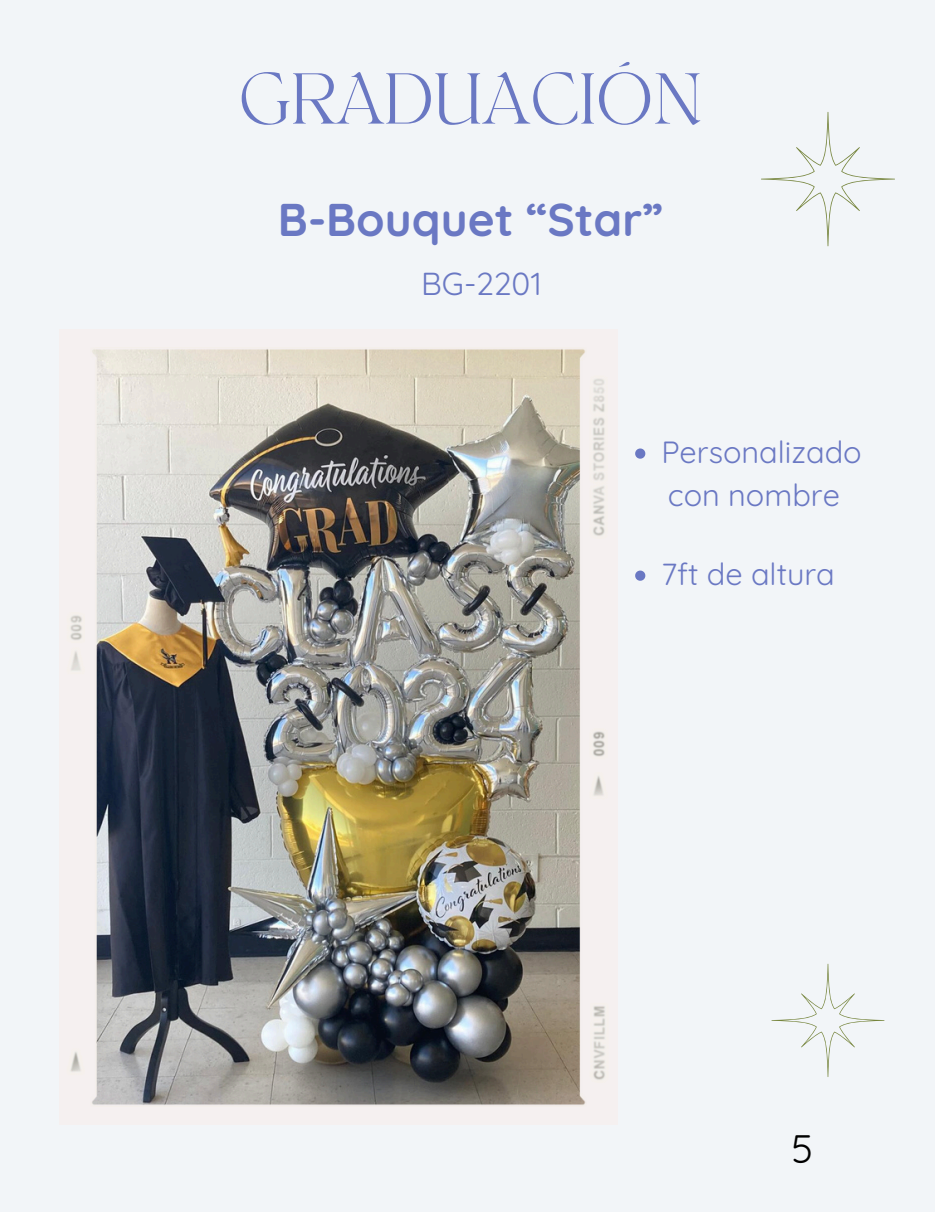
<style>
.page{position:relative;width:935px;height:1212px;background:#f2f5f8}
.page>*{position:absolute;margin:0;border:0;box-sizing:border-box;transform-origin:0 0}
.t1{font:50.25px "TANAEGEAN";color:#6a78c3}
.t2{font:700 45.9px "Quicksand";color:#6a78c3}
.t3{font:40.05px "Quicksand";color:#000}
.t4{font:31.8px "Quicksand";color:#6a78c3}
.t5{font:30.6px "Quicksand";color:#6a78c3}
</style>
<div class="page">
<svg style="left:761px;top:112px;width:134px;height:134px"></svg>
<svg style="left:771px;top:963px;width:113px;height:114px"></svg>
<img style="left:67px;top:347px;width:542px;height:760px">
<svg style="left:635px;top:448px;width:10px;height:11px"></svg>
<svg style="left:635px;top:570px;width:10px;height:11px"></svg>
<p class="t1" style="left:239px;top:70px;width:465px">GRADUACIÓN</p>
<h2 class="t2" style="left:278px;top:190px;width:387px">B-Bouquet “Star”</h2>
<p class="t4" style="left:421px;top:263px;width:123px">BG-2201</p>
<h3 class="t5" style="left:661px;top:433px;width:202px">Personalizado</h3>
<p class="t5" style="left:668px;top:475px;width:174px">con nombre</p>
<p class="t5" style="left:661px;top:555px;width:175px">7ft de altura</p>
<p class="t3" style="left:791px;top:1122px;width:23px">5</p>
</div>
